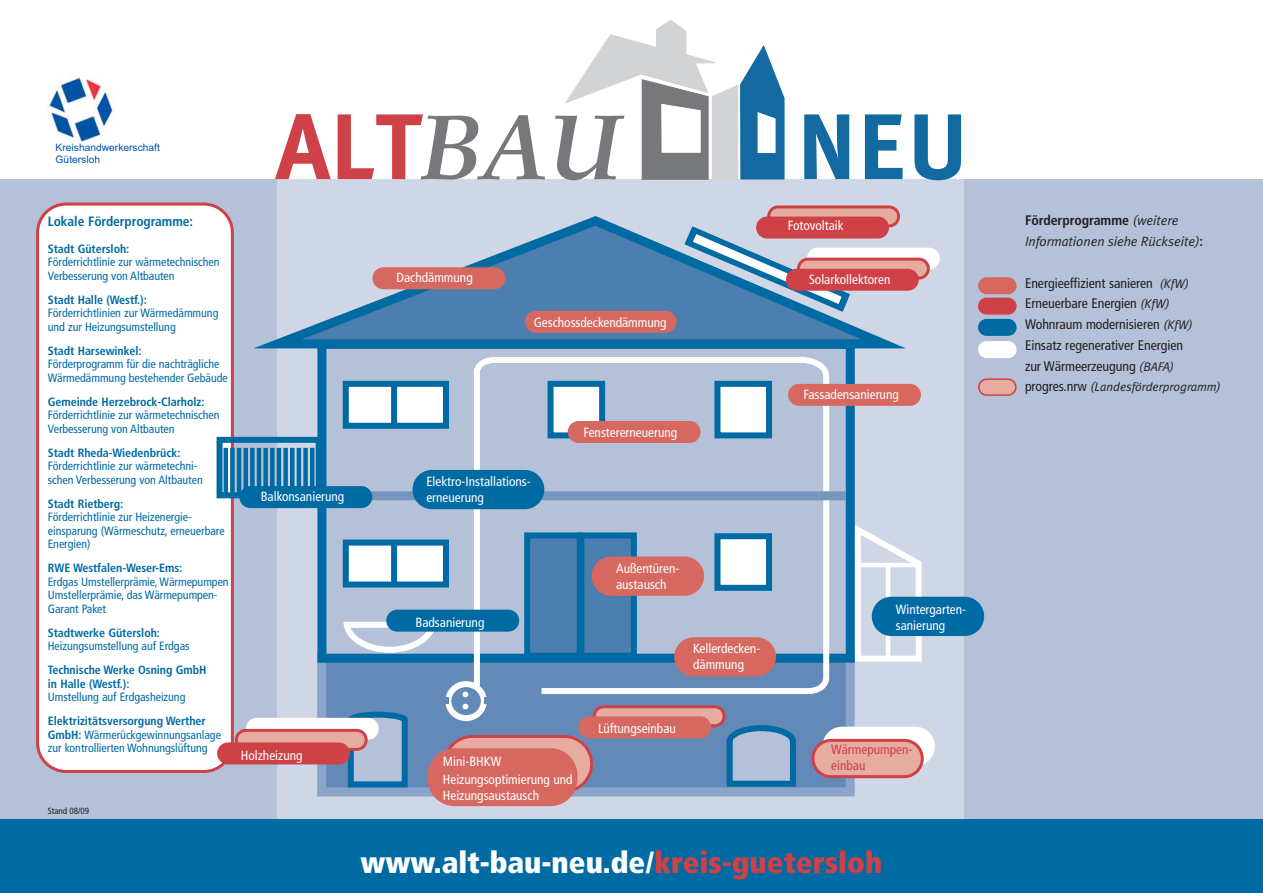
<style>
.page{position:relative;width:1263px;height:893px;background:#fff}
.page>*{position:absolute;margin:0;border:0;box-sizing:border-box;transform-origin:0 0}
.t1{font:900 condensed 30.15px "Frutiger";color:#fff}
.t2{font:condensed 13.8px/20.7px "Frutiger";letter-spacing:-.005em;color:#231f20}
.t3{font:700 condensed 13.8px "Frutiger";letter-spacing:-.005em;color:#231f20}
.t4{font:italic 13.5px "Meta Plus Normal";letter-spacing:-.005em;color:#231f20}
.t5{font:700 condensed 13.5px "Frutiger";letter-spacing:-.005em;color:#006aa3}
.t6{font:condensed 13.35px/15.9px "Frutiger";color:#fff}
.t7{font:condensed 13.35px/15.9px "Frutiger";color:#ce4146}
.t8{font:italic 12.45px "Meta Plus Normal";letter-spacing:-.005em;color:#231f20}
.t9{font:condensed 12px/13.5px "Frutiger";letter-spacing:-.005em;color:#006aa3}
.t10{font:700 condensed 12px/13.5px "Frutiger";letter-spacing:-.005em;color:#006aa3}
.t11{font:10.2px/12.3px "Arial";color:#0054a6}
.t12{font:condensed 9px "Frutiger";color:#231f20}
.s1{font-weight:700}
.s2{color:#ce4146}
.s3{font-family:"Meta Plus Normal";font-weight:400;font-style:italic;font-stretch:normal;font-size:13.5px}
.s4{font-family:"Frutiger";font-weight:700;font-style:normal;font-stretch:condensed;font-size:13.8px}
.s5{font-family:"Meta Plus Normal";font-style:italic;font-stretch:normal;font-size:12.45px}
.s6{font-family:"Frutiger";font-style:normal;font-stretch:condensed;font-size:13.8px}
</style>
<div class="page">
<div style="left:0;top:179px;width:1263px;height:662px;background:#b4c1d8"></div>
<div style="left:36px;top:203px;width:198px;height:570px;background:#fff"></div>
<div style="left:277px;top:179px;width:686px;height:689px;background:#cfd6e5"></div>
<div style="left:0;top:820px;width:1263px;height:73px;background:#006aa3"></div>
<svg style="left:275px;top:114px;width:56px;height:65px"></svg>
<svg style="left:338px;top:114px;width:207px;height:66px"></svg>
<svg style="left:555px;top:20px;width:230px;height:160px"></svg>
<svg style="left:804px;top:114px;width:45px;height:65px"></svg>
<svg style="left:865px;top:114px;width:38px;height:65px"></svg>
<svg style="left:914px;top:114px;width:47px;height:66px"></svg>
<div style="left:320px;top:660px;width:532px;height:134px;background:#6389b8"></div>
<div style="left:317px;top:653px;width:538px;height:143px;border:9px solid #8ba4c9"></div>
<div style="left:322px;top:344px;width:528px;height:314px;background:#b4c1d8"></div>
<div style="left:317px;top:340px;width:538px;height:323px;border:9px solid #006aa3"></div>
<svg style="left:255px;top:216px;width:650px;height:132px"></svg>
<div style="left:217px;top:437px;width:105px;height:61px;border:6px solid #006aa3"></div>
<div style="left:346px;top:384px;width:100px;height:42px;background:#fff"></div>
<div style="left:343px;top:381px;width:106px;height:48px;border:6px solid #006aa3"></div>
<div style="left:346px;top:543px;width:100px;height:41px;background:#fff"></div>
<div style="left:343px;top:540px;width:106px;height:47px;border:6px solid #006aa3"></div>
<svg style="left:855px;top:525px;width:67px;height:137px"></svg>
<svg style="left:471px;top:357px;width:361px;height:338px"></svg>
<svg style="left:343px;top:622px;width:90px;height:31px"></svg>
<hr style="left:224px;top:448px;width:4px;height:48px;background:#006aa3">
<div style="left:230px;top:448px;width:5px;height:48px;background:#006aa3"></div>
<hr style="left:237px;top:448px;width:4px;height:48px;background:#006aa3">
<div style="left:243px;top:448px;width:5px;height:48px;background:#006aa3"></div>
<div style="left:250px;top:448px;width:5px;height:48px;background:#006aa3"></div>
<hr style="left:257px;top:448px;width:4px;height:48px;background:#006aa3">
<div style="left:263px;top:448px;width:5px;height:48px;background:#006aa3"></div>
<div style="left:270px;top:448px;width:5px;height:48px;background:#006aa3"></div>
<hr style="left:277px;top:448px;width:4px;height:48px;background:#006aa3">
<div style="left:283px;top:448px;width:5px;height:48px;background:#006aa3"></div>
<hr style="left:290px;top:448px;width:4px;height:48px;background:#006aa3">
<hr style="left:297px;top:448px;width:4px;height:48px;background:#006aa3">
<div style="left:303px;top:448px;width:5px;height:48px;background:#006aa3"></div>
<hr style="left:310px;top:448px;width:4px;height:48px;background:#006aa3">
<hr style="left:858px;top:563px;width:61px;height:4px;background:#fff">
<hr style="left:886px;top:565px;width:4px;height:93px;background:#fff">
<div style="left:326px;top:491px;width:520px;height:9px;background:#7695bf"></div>
<div style="left:391px;top:382px;width:6px;height:44px;background:#006aa3"></div>
<div style="left:391px;top:542px;width:6px;height:44px;background:#006aa3"></div>
<div style="left:822px;top:727px;width:113px;height:39px;background:#fff;border-radius:20px"></div>
<div style="left:872px;top:597px;width:112px;height:39px;background:#006aa3;border-radius:20px"></div>
<div style="left:412px;top:470px;width:132px;height:39px;background:#006aa3;border-radius:20px"></div>
<div style="left:592px;top:556px;width:112px;height:40px;background:#d66860;border-radius:20px"></div>
<div style="left:674px;top:637px;width:102px;height:39px;background:#d66860;border-radius:20px"></div>
<div style="left:807px;top:248px;width:133px;height:22px;background:#fff;border-radius:11px"></div>
<svg style="left:684px;top:205px;width:246px;height:107px"></svg>
<div style="left:786px;top:269px;width:133px;height:22px;background:#ce4146;border-radius:11px"></div>
<div style="left:756px;top:217px;width:133px;height:22px;background:#ce4146;border-radius:11px"></div>
<div style="left:525px;top:311px;width:152px;height:22px;background:#d66860;border-radius:11px"></div>
<div style="left:372px;top:267px;width:133px;height:22px;background:#d66860;border-radius:11px"></div>
<div style="left:788px;top:384px;width:133px;height:22px;background:#d66860;border-radius:11px"></div>
<svg style="left:811px;top:739px;width:113px;height:39px;background:#dd9a95"></svg>
<svg style="left:235px;top:712px;width:172px;height:72px"></svg>
<div style="left:217px;top:742px;width:133px;height:22px;background:#ce4146;border-radius:11px"></div>
<div style="left:239px;top:486px;width:133px;height:22px;background:#006aa3;border-radius:11px"></div>
<div style="left:568px;top:421px;width:133px;height:22px;background:#d66860;border-radius:11px"></div>
<div style="left:386px;top:610px;width:133px;height:22px;background:#006aa3;border-radius:11px"></div>
<svg style="left:443px;top:681px;width:353px;height:112px"></svg>
<div style="left:578px;top:716px;width:133px;height:22px;background:#d66860;border-radius:11px"></div>
<div style="left:428px;top:748px;width:149px;height:58px;background:#d66860;border-radius:27px"></div>
<div style="left:978px;top:277px;width:38px;height:17px;background:#d66860;border-radius:9px"></div>
<div style="left:978px;top:298px;width:38px;height:17px;background:#ce4146;border-radius:9px"></div>
<div style="left:978px;top:341px;width:38px;height:17px;background:#fff;border-radius:9px"></div>
<svg style="left:978px;top:378px;width:38px;height:18px"></svg>
<div style="left:978px;top:319px;width:38px;height:17px;background:#006aa3;border-radius:9px"></div>
<img style="left:47px;top:77px;width:66px;height:65px">
<p class="t11" style="left:56px;top:142px;width:106px">Kreishandwerkerschaft<br>Gütersloh</p>
<p class="t5" style="left:48px;top:215px;width:147px">Lokale Förderprogramme:</p>
<p class="t10" style="left:48px;top:243px;width:83px">Stadt Gütersloh:</p>
<p class="t9" style="left:48px;top:256px;width:173px">Förderrichtlinie zur wärmetechnischen<br>Verbesserung von Altbauten</p>
<p class="t10" style="left:48px;top:294px;width:101px">Stadt Halle (Westf.):</p>
<p class="t9" style="left:48px;top:307px;width:172px">Förderrichtlinien zur Wärmedämmung und zur Heizungsumstellung</p>
<p class="t10" style="left:48px;top:345px;width:95px">Stadt Harsewinkel:</p>
<p class="t9" style="left:48px;top:358px;width:182px">Förderprogramm für die nachträgliche<br>Wärmedämmung bestehender Gebäude</p>
<p class="t10" style="left:48px;top:396px;width:158px">Gemeinde Herzebrock-Clarholz:</p>
<p class="t9" style="left:48px;top:409px;width:173px">Förderrichtlinie zur wärmetechnischen<br>Verbesserung von Altbauten</p>
<p class="t10" style="left:48px;top:447px;width:134px">Stadt Rheda-Wiedenbrück:</p>
<p class="t9" style="left:48px;top:460px;width:157px">Förderrichtlinie zur wärmetechni&shy;schen Verbesserung von Altbauten</p>
<p class="t10" style="left:48px;top:498px;width:77px">Stadt Rietberg:</p>
<p class="t9" style="left:48px;top:511px;width:178px">Förderrichtlinie zur Heizenergie&shy;einsparung (Wärmeschutz, erneuerbare<br>Energien)</p>
<p class="t10" style="left:48px;top:562px;width:136px">RWE Westfalen-Weser-Ems:</p>
<p class="t9" style="left:48px;top:576px;width:182px">Erdgas Umstellerprämie, Wärmepumpen<br>Umstellerprämie, das Wärmepumpen-<br>Garant Paket</p>
<p class="t10" style="left:48px;top:627px;width:114px">Stadtwerke Gütersloh:</p>
<p class="t9" style="left:48px;top:640px;width:143px">Heizungsumstellung auf Erdgas</p>
<p class="t10" style="left:48px;top:664px;width:160px">Technische Werke Osning GmbH in Halle (Westf.):</p>
<p class="t9" style="left:48px;top:691px;width:139px">Umstellung auf Erdgasheizung</p>
<p class="t9" style="left:48px;top:715px;width:175px"><span class="s1">Elektrizitätsversorgung Werther<br>GmbH:</span> Wärmerückgewinnungsanlage zur kontrollierten Wohnungslüftung</p>
<p class="t6" style="left:261px;top:490px;width:85px">Balkonsanierung</p>
<p class="t6" style="left:241px;top:748px;width:63px">Holzheizung</p>
<p class="t12" style="left:48px;top:808px;width:43px">Stand 08/09</p>
<p class="t6" style="left:396px;top:271px;width:78px">Dachdämmung</p>
<p class="t6" style="left:534px;top:315px;width:134px">Geschossdeckendämmung</p>
<p class="t6" style="left:426px;top:474px;width:106px">Elektro-Installations&shy;erneuerung</p>
<p class="t6" style="left:584px;top:425px;width:95px">Fenstererneuerung</p>
<p class="t6" style="left:415px;top:616px;width:70px">Badsanierung</p>
<p class="t6" style="left:443px;top:754px;width:60px">Mini-BHKW</p>
<p class="t6" style="left:443px;top:772px;width:131px">Heizungsoptimierung und<br>Heizungsaustausch</p>
<p class="t6" style="left:616px;top:561px;width:65px">Außentüren&shy;austausch</p>
<p class="t6" style="left:693px;top:642px;width:69px">Kellerdecken&shy;dämmung</p>
<p class="t6" style="left:598px;top:722px;width:79px">Lüftungseinbau</p>
<p class="t6" style="left:788px;top:219px;width:57px">Fotovoltaik</p>
<p class="t6" style="left:809px;top:273px;width:83px">Solarkollektoren</p>
<p class="t6" style="left:803px;top:388px;width:97px">Fassadensanierung</p>
<p class="t6" style="left:896px;top:602px;width:72px">Wintergarten&shy;sanierung</p>
<p class="t7" style="left:831px;top:742px;width:83px">Wärmepumpen&shy;einbau</p>
<h1 class="t1" style="left:360px;top:850px;width:523px">www.alt-bau-neu.de/<span class="s2">kreis-guetersloh</span></h1>
<p class="t3" style="left:1025px;top:215px;width:155px">Förderprogramme <span class="s3">(weitere</span></p>
<p class="t4" style="left:1025px;top:236px;width:180px">Informationen siehe Rückseite)<span class="s4">:</span></p>
<p class="t2" style="left:1025px;top:273px;width:169px">Energieeffizient sanieren <span class="s5">(KfW)<br></span>Erneuerbare Energien <span class="s5">(KfW)<br></span>Wohnraum modernisieren <span class="s5">(KfW)<br></span>Einsatz regenerativer Energien zur Wärmeerzeugung <span class="s5">(BAFA)</span></p>
<p class="t8" style="left:1025px;top:382px;width:197px"><span class="s6">progres.nrw</span> (Landesförderprogramm)</p>
</div>
